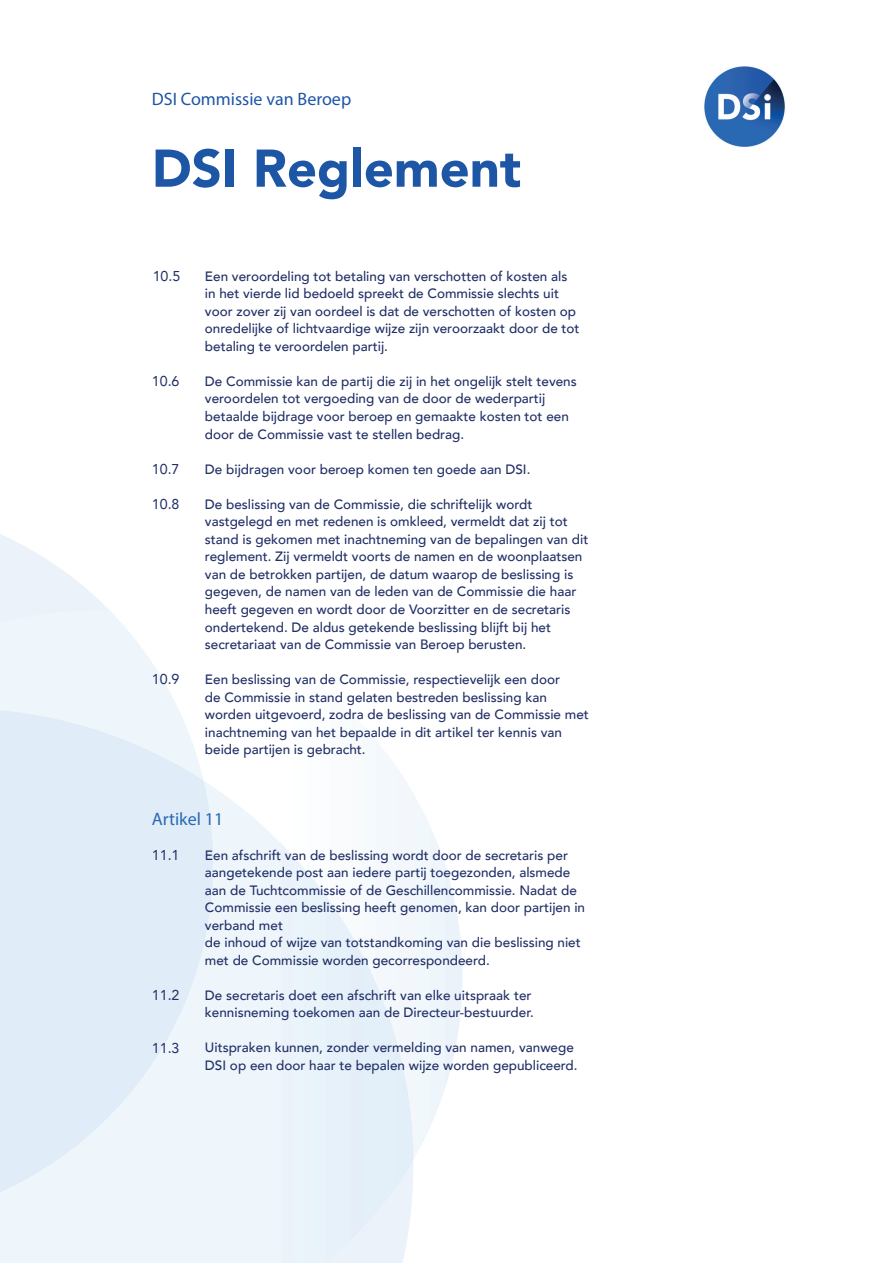
<style>
.page{position:relative;width:893px;height:1263px;background:#fff}
.page>*{position:absolute;margin:0;border:0;box-sizing:border-box;transform-origin:0 0}
.t1{font:900 52.5px "Avenir LT";color:#1e56a6}
.t2{font:18px "Myriad Pro";color:#1e56a6}
.t3{font:18px "Myriad Pro";color:#2a69b3}
.t4{font:14.25px "Avenir LT";color:#212f66}
.t5{font:500 13.5px/17.5px "Avenir";color:#212f66}
</style>
<div class="page">
<img style="left:704px;top:66px;width:81px;height:81px">
<h2 class="t2" style="left:152px;top:88px;width:201px">DSI Commissie van Beroep</h2>
<h1 class="t1" style="left:152px;top:137px;width:371px">DSI Reglement</h1>
<p class="t4" style="left:153px;top:267px;width:29px">10.5</p>
<p class="t4" style="left:152px;top:373px;width:29px">10.6</p>
<p class="t4" style="left:152px;top:460px;width:29px">10.7</p>
<p class="t4" style="left:152px;top:495px;width:29px">10.8</p>
<p class="t4" style="left:152px;top:671px;width:29px">10.9</p>
<p class="t5" style="left:205px;top:266px;width:376px">Een veroordeling tot betaling van verschotten of kosten als in het vierde lid bedoeld spreekt de Commissie slechts uit voor zover zij van oordeel is dat de verschotten of kosten op onredelijke of lichtvaardige wijze zijn veroorzaakt door de tot betaling te veroordelen partij.</p>
<p class="t5" style="left:205px;top:372px;width:373px">De Commissie kan de partij die zij in het ongelijk stelt tevens veroordelen tot vergoeding van de door de wederpartij betaalde bijdrage voor beroep en gemaakte kosten tot een door de Commissie vast te stellen bedrag.</p>
<p class="t5" style="left:205px;top:459px;width:327px">De bijdragen voor beroep komen ten goede aan DSI.</p>
<p class="t5" style="left:205px;top:494px;width:385px">De beslissing van de Commissie, die schriftelijk wordt vastgelegd en met redenen is omkleed, vermeldt dat zij tot stand is gekomen met inachtneming van de bepalingen van dit reglement. Zij vermeldt voorts de namen en de woonplaatsen van de betrokken partijen, de datum waarop de beslissing is gegeven, de namen van de leden van de Commissie die haar heeft gegeven en wordt door de Voorzitter en de secretaris ondertekend. De aldus getekende beslissing blijft bij het secretariaat van de Commissie van Beroep berusten.</p>
<p class="t5" style="left:205px;top:670px;width:385px">Een beslissing van de Commissie, respectievelijk een door<br>de Commissie in stand gelaten bestreden beslissing kan worden uitgevoerd, zodra de beslissing van de Commissie met inachtneming van het bepaalde in dit artikel ter kennis van beide partijen is gebracht.</p>
<h2 class="t3" style="left:152px;top:807px;width:73px">Artikel 11</h2>
<p class="t4" style="left:152px;top:846px;width:29px">11.1</p>
<p class="t4" style="left:152px;top:987px;width:29px">11.2</p>
<p class="t4" style="left:152px;top:1039px;width:29px">11.3</p>
<p class="t5" style="left:205px;top:845px;width:382px">Een afschrift van de beslissing wordt door de secretaris per aangetekende post aan iedere partij toegezonden, alsmede aan de Tuchtcommissie of de Geschillencommissie. Nadat de Commissie een beslissing heeft genomen, kan door partijen in verband met<br>de inhoud of wijze van totstandkoming van die beslissing niet met de Commissie worden gecorrespondeerd.</p>
<p class="t5" style="left:205px;top:986px;width:330px">De secretaris doet een afschrift van elke uitspraak ter kennisneming toekomen aan de Directeur-bestuurder.</p>
<p class="t5" style="left:205px;top:1038px;width:374px">Uitspraken kunnen, zonder vermelding van namen, vanwege<br>DSI op een door haar te bepalen wijze worden gepubliceerd.</p>
</div>
